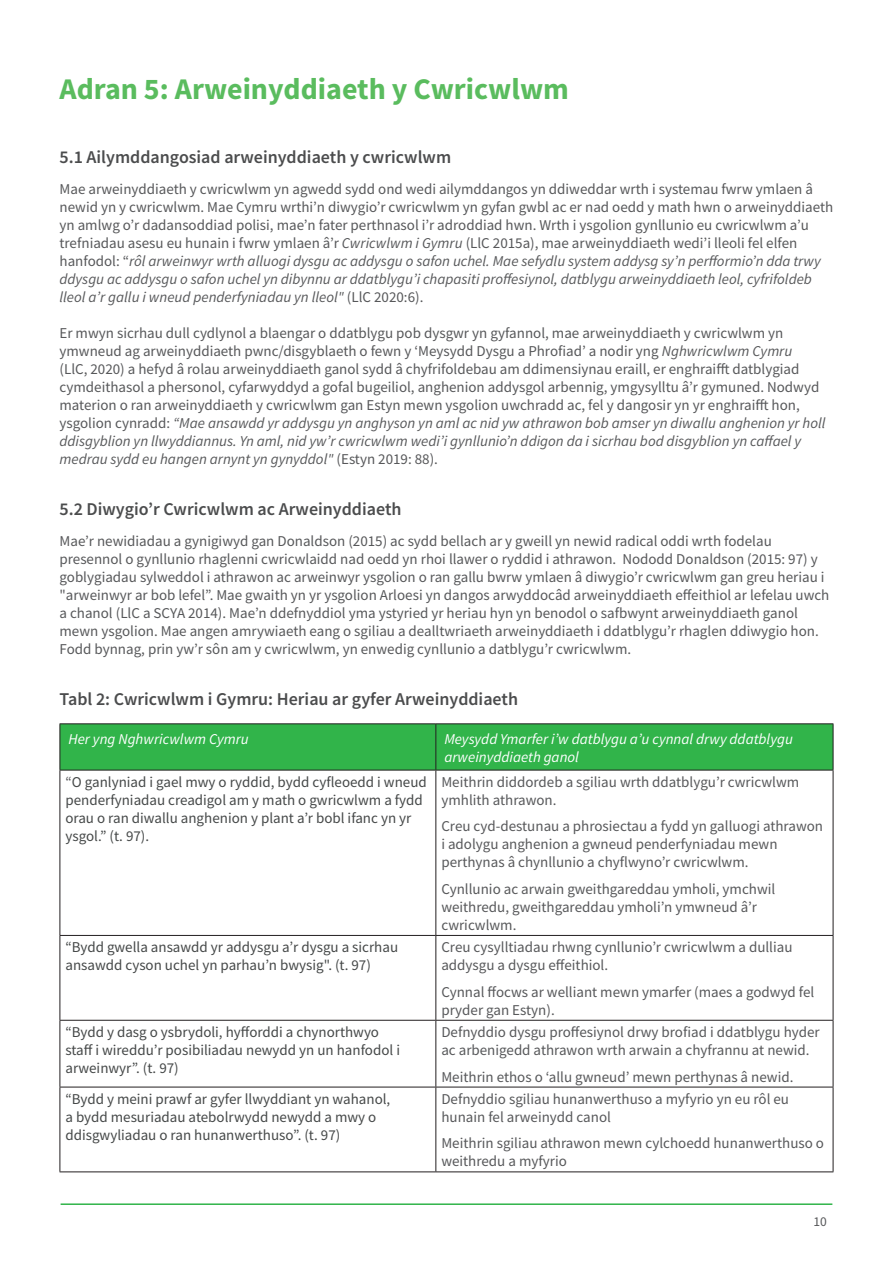
<style>
.page{position:relative;width:893px;height:1263px;background:#fff}
.page>*{position:absolute;margin:0;border:0;box-sizing:border-box;transform-origin:0 0}
.t1{font:700 30px "Source Sans Pro";color:#5abc5e}
.t2{font:600 18px "Source Sans Pro";color:#4b4c4d}
.t3{font:15px/18px "Source Sans Pro";color:#57585a}
.t4{font:15px/18px "Source Sans Pro";color:#454848}
.t5{font:italic 15px/18px "Source Sans Pro";color:#fff}
.t6{font:13.5px "Source Sans Pro";color:#57585a}
.s1{font-style:italic}
.s2{color:#57585a}
</style>
<div class="page">
<hr style="left:61px;top:1203px;width:771px;height:2px;background:#31b44a">
<div style="left:61px;top:724px;width:772px;height:46px;background:#31b44a"></div>
<hr style="left:60px;top:723px;width:376px;height:1px;background:#231f20">
<hr style="left:436px;top:723px;width:397px;height:1px;background:#231f20">
<hr style="left:60px;top:770px;width:376px;height:1px;background:#231f20">
<hr style="left:436px;top:770px;width:397px;height:1px;background:#231f20">
<hr style="left:60px;top:935px;width:376px;height:1px;background:#231f20">
<hr style="left:436px;top:935px;width:397px;height:1px;background:#231f20">
<hr style="left:60px;top:1020px;width:376px;height:1px;background:#231f20">
<hr style="left:436px;top:1020px;width:397px;height:1px;background:#231f20">
<hr style="left:60px;top:1087px;width:376px;height:1px;background:#231f20">
<hr style="left:436px;top:1087px;width:397px;height:1px;background:#231f20">
<hr style="left:60px;top:1171px;width:376px;height:1px;background:#231f20">
<hr style="left:436px;top:1171px;width:397px;height:1px;background:#231f20">
<hr style="left:60px;top:724px;width:1px;height:46px;background:#231f20">
<hr style="left:60px;top:770px;width:1px;height:165px;background:#231f20">
<hr style="left:60px;top:936px;width:1px;height:84px;background:#231f20">
<hr style="left:60px;top:1021px;width:1px;height:66px;background:#231f20">
<hr style="left:60px;top:1087px;width:1px;height:84px;background:#231f20">
<hr style="left:435px;top:724px;width:1px;height:46px;background:#231f20">
<hr style="left:833px;top:724px;width:1px;height:46px;background:#231f20">
<hr style="left:435px;top:770px;width:1px;height:165px;background:#231f20">
<hr style="left:833px;top:770px;width:1px;height:165px;background:#231f20">
<hr style="left:435px;top:936px;width:1px;height:84px;background:#231f20">
<hr style="left:833px;top:936px;width:1px;height:84px;background:#231f20">
<hr style="left:435px;top:1021px;width:1px;height:66px;background:#231f20">
<hr style="left:833px;top:1021px;width:1px;height:66px;background:#231f20">
<hr style="left:435px;top:1087px;width:1px;height:84px;background:#231f20">
<hr style="left:833px;top:1087px;width:1px;height:84px;background:#231f20">
<h1 class="t1" style="left:60px;top:69px;width:511px">Adran 5: Arweinyddiaeth y Cwricwlwm</h1>
<p class="t2" style="left:60px;top:145px;width:393px">5.1 Ailymddangosiad arweinyddiaeth y cwricwlwm</p>
<p class="t3" style="left:60px;top:180px;width:775px">Mae arweinyddiaeth y cwricwlwm yn agwedd sydd ond wedi ailymddangos yn ddiweddar wrth i systemau fwrw ymlaen â newid yn y cwricwlwm. Mae Cymru wrthi’n diwygio’r cwricwlwm yn gyfan gwbl ac er nad oedd y math hwn o arweinyddiaeth yn amlwg o’r dadansoddiad polisi, mae’n fater perthnasol i’r adroddiad hwn. Wrth i ysgolion gynllunio eu cwricwlwm a’u trefniadau asesu eu hunain i fwrw ymlaen â’r <span class="s1">Cwricwlwm i Gymru</span> (LlC 2015a), mae arweinyddiaeth wedi’i lleoli fel elfen hanfodol: “<span class="s1">rôl arweinwyr wrth alluogi dysgu ac addysgu o safon uchel. Mae sefydlu system addysg sy’n perfformio’n dda trwy ddysgu ac addysgu o safon uchel yn dibynnu ar ddatblygu’i chapasiti proffesiynol, datblygu arweinyddiaeth leol, cyfrifoldeb lleol a’r gallu i wneud penderfyniadau yn lleol"</span> (LlC 2020:6).</p>
<p class="t3" style="left:60px;top:324px;width:767px">Er mwyn sicrhau dull cydlynol a blaengar o ddatblygu pob dysgwr yn gyfannol, mae arweinyddiaeth y cwricwlwm yn ymwneud ag arweinyddiaeth pwnc/disgyblaeth o fewn y ‘Meysydd Dysgu a Phrofiad’ a nodir yng <span class="s1">Nghwricwlwm Cymru<br></span>(LlC, 2020) a hefyd â rolau arweinyddiaeth ganol sydd â chyfrifoldebau am ddimensiynau eraill, er enghraifft datblygiad cymdeithasol a phersonol, cyfarwyddyd a gofal bugeiliol, anghenion addysgol arbennig, ymgysylltu â’r gymuned. Nodwyd materion o ran arweinyddiaeth y cwricwlwm gan Estyn mewn ysgolion uwchradd ac, fel y dangosir yn yr enghraifft hon, ysgolion cynradd: <span class="s1">“Mae ansawdd yr addysgu yn anghyson yn aml ac nid yw athrawon bob amser yn diwallu anghenion yr holl ddisgyblion yn llwyddiannus. Yn aml, nid yw’r cwricwlwm wedi’i gynllunio’n ddigon da i sicrhau bod disgyblion yn caffael y medrau sydd eu hangen arnynt yn gynyddol"</span> (Estyn 2019: 88).</p>
<p class="t2" style="left:60px;top:497px;width:343px">5.2 Diwygio’r Cwricwlwm ac Arweinyddiaeth</p>
<p class="t3" style="left:60px;top:531px;width:771px">Mae’r newidiadau a gynigiwyd gan Donaldson (2015) ac sydd bellach ar y gweill yn newid radical oddi wrth fodelau presennol o gynllunio rhaglenni cwricwlaidd nad oedd yn rhoi llawer o ryddid i athrawon. Nododd Donaldson (2015: 97) y goblygiadau sylweddol i athrawon ac arweinwyr ysgolion o ran gallu bwrw ymlaen â diwygio’r cwricwlwm gan greu heriau i "arweinwyr ar bob lefel”. Mae gwaith yn yr ysgolion Arloesi yn dangos arwyddocâd arweinyddiaeth effeithiol ar lefelau uwch a chanol (LlC a SCYA 2014). Mae’n ddefnyddiol yma ystyried yr heriau hyn yn benodol o safbwynt arweinyddiaeth ganol mewn ysgolion. Mae angen amrywiaeth eang o sgiliau a dealltwriaeth arweinyddiaeth i ddatblygu’r rhaglen ddiwygio hon.<br>Fodd bynnag, prin yw’r sôn am y cwricwlwm, yn enwedig cynllunio a datblygu’r cwricwlwm.</p>
<p class="t2" style="left:60px;top:687px;width:460px">Tabl 2: Cwricwlwm i Gymru: Heriau ar gyfer Arweinyddiaeth</p>
<p class="t5" style="left:68px;top:729px;width:182px">Her yng Nghwricwlwm Cymru</p>
<p class="t5" style="left:444px;top:729px;width:350px">Meysydd Ymarfer i’w datblygu a’u cynnal drwy ddatblygu arweinyddiaeth ganol</p>
<p class="t4" style="left:65px;top:773px;width:363px"><span class="s2">“</span>O ganlyniad i gael mwy o ryddid, bydd cyfleoedd i wneud penderfyniadau creadigol am y math o gwricwlwm a fydd orau o ran diwallu anghenion y plant a’r bobl ifanc yn yr ysgol.” (t. 97).</p>
<p class="t3" style="left:441px;top:773px;width:359px">Meithrin diddordeb a sgiliau wrth ddatblygu’r cwricwlwm ymhlith athrawon.</p>
<p class="t3" style="left:441px;top:817px;width:383px">Creu cyd-destunau a phrosiectau a fydd yn galluogi athrawon i adolygu anghenion a gwneud penderfyniadau mewn perthynas â chynllunio a chyflwyno’r cwricwlwm.</p>
<p class="t3" style="left:441px;top:880px;width:335px">Cynllunio ac arwain gweithgareddau ymholi, ymchwil weithredu, gweithgareddau ymholi’n ymwneud â’r cwricwlwm.</p>
<p class="t4" style="left:65px;top:938px;width:334px">“Bydd gwella ansawdd yr addysgu a’r dysgu a sicrhau ansawdd cyson uchel yn parhau’n bwysig". (t. 97)</p>
<p class="t3" style="left:441px;top:938px;width:353px">Creu cysylltiadau rhwng cynllunio’r cwricwlwm a dulliau addysgu a dysgu effeithiol.</p>
<p class="t3" style="left:441px;top:983px;width:375px">Cynnal ffocws ar welliant mewn ymarfer (maes a godwyd fel pryder gan Estyn).</p>
<p class="t4" style="left:65px;top:1023px;width:336px">“Bydd y dasg o ysbrydoli, hyfforddi a chynorthwyo staff i wireddu’r posibiliadau newydd yn un hanfodol i arweinwyr”. (t. 97)</p>
<p class="t3" style="left:441px;top:1023px;width:380px">Defnyddio dysgu proffesiynol drwy brofiad i ddatblygu hyder ac arbenigedd athrawon wrth arwain a chyfrannu at newid.</p>
<p class="t3" style="left:441px;top:1067px;width:354px">Meithrin ethos o ‘allu gwneud’ mewn perthynas â newid.</p>
<p class="t4" style="left:65px;top:1090px;width:326px">“Bydd y meini prawf ar gyfer llwyddiant yn wahanol, a bydd mesuriadau atebolrwydd newydd a mwy o ddisgwyliadau o ran hunanwerthuso”. (t. 97)</p>
<p class="t3" style="left:441px;top:1090px;width:349px">Defnyddio sgiliau hunanwerthuso a myfyrio yn eu rôl eu hunain fel arweinydd canol</p>
<p class="t3" style="left:441px;top:1134px;width:384px">Meithrin sgiliau athrawon mewn cylchoedd hunanwerthuso o weithredu a myfyrio</p>
<p class="t6" style="left:813px;top:1213px;width:15px">10</p>
</div>
